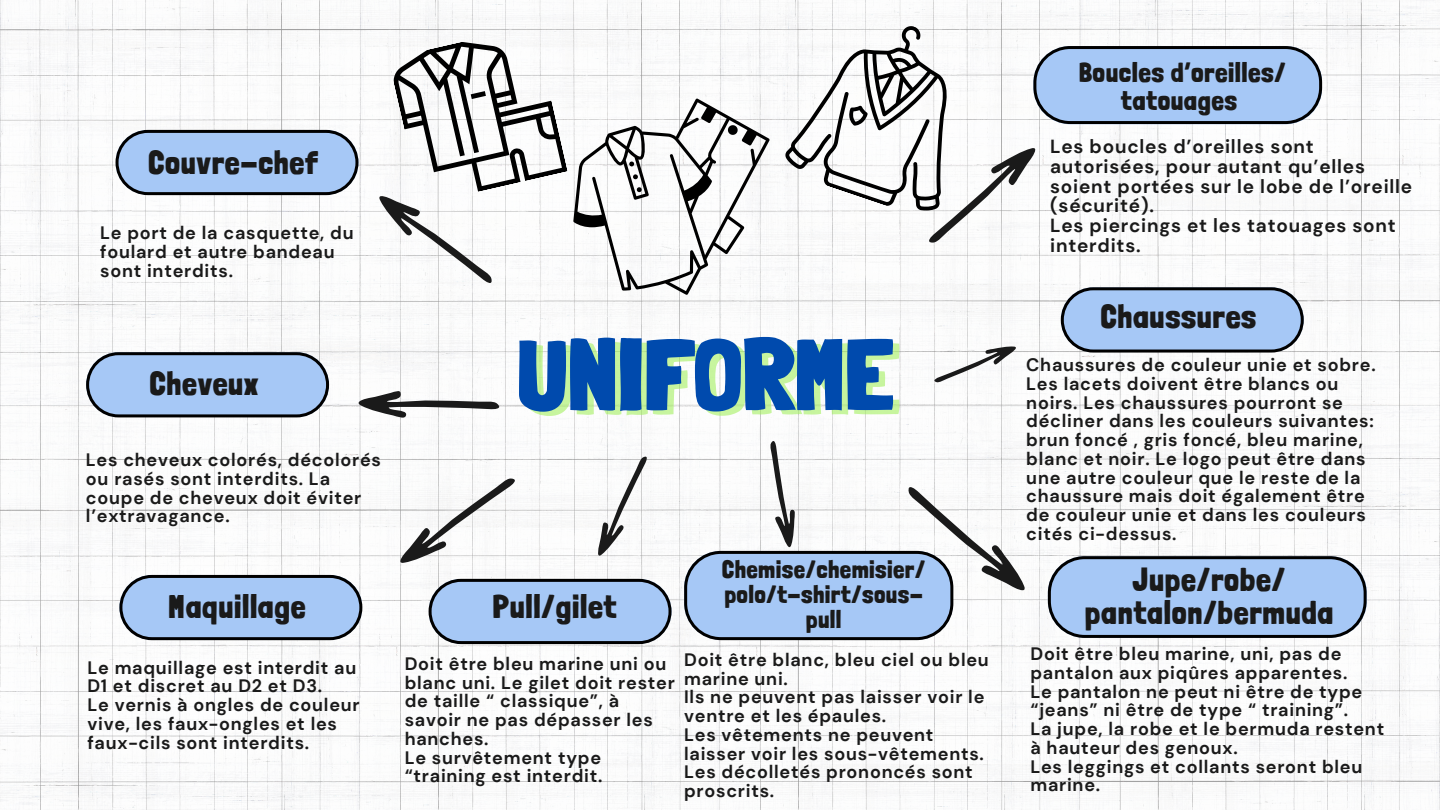
<style>
.page{position:relative;width:1440px;height:810px;background:#fff}
.page>*{position:absolute;margin:0;border:0;box-sizing:border-box;transform-origin:0 0}
.t1{font:900 100.6px "Londrina Solid";color:#004aad}
.t2{font:900 32px/33px "Londrina Solid";letter-spacing:.04em;color:#1a1a1a;text-align:center}
.t3{font:900 26.7px/27.6px "Londrina Solid";letter-spacing:.04em;color:#1a1a1a;text-align:center}
.t4{font:900 24.2px/24.9px "Londrina Solid";letter-spacing:.04em;color:#1a1a1a;text-align:center}
.t5{font:700 19px/19.7px "DM Sans";letter-spacing:.04em;color:#1a1a1a}
.t6{font:700 18px/18.8px "DM Sans";letter-spacing:.04em;color:#1a1a1a}
</style>
<div class="page">
<img style="left:0;top:0;width:1440px;height:810px">
<svg style="left:86px;top:352px;width:243px;height:65px;background:#99b6dd"></svg>
<svg style="left:1061px;top:287px;width:243px;height:66px;background:#99b6dc"></svg>
<svg style="left:116px;top:130px;width:242px;height:65px;background:#99b6dc"></svg>
<svg style="left:119px;top:575px;width:243px;height:65px;background:#99b6dd"></svg>
<svg style="left:1048px;top:556px;width:319px;height:82px;background:#9bb9e1"></svg>
<svg style="left:352px;top:387px;width:153px;height:36px"></svg>
<svg style="left:928px;top:337px;width:95px;height:54px"></svg>
<svg style="left:386px;top:448px;width:286px;height:196px"></svg>
<svg style="left:684px;top:435px;width:357px;height:205px"></svg>
<svg style="left:782px;top:1px;width:540px;height:256px"></svg>
<svg style="left:365px;top:25px;width:405px;height:274px"></svg>
<p class="t2" style="left:149px;top:147px;width:170px">Couvre-chef</p>
<p class="t6" style="left:100px;top:223px;width:255px">Le port de la casquette, du foulard et autre bandeau sont interdits.</p>
<p class="t2" style="left:150px;top:367px;width:109px">Cheveux</p>
<p class="t6" style="left:86px;top:451px;width:297px">Les cheveux colorés, décolorés ou rasés sont interdits. La coupe de cheveux doit éviter l’extravagance.</p>
<p class="t2" style="left:169px;top:590px;width:138px">Maquillage</p>
<p class="t6" style="left:87px;top:658px;width:270px">Le maquillage est interdit au<br>D1 et discret au D2 et D3.</p>
<p class="t6" style="left:87px;top:696px;width:274px">Le vernis à ongles de couleur vive, les faux-ongles et les faux-cils sont interdits.</p>
<p class="t1" style="left:517px;top:315px;width:378px">UNIFORME</p>
<p class="t2" style="left:493px;top:590px;width:125px">Pull/gilet</p>
<p class="t6" style="left:405px;top:654px;width:272px">Doit être bleu marine uni ou blanc uni. Le gilet doit rester de taille “ classique”, à savoir ne pas dépasser les hanches.</p>
<p class="t6" style="left:405px;top:748px;width:199px">Le survêtement type “training est interdit.</p>
<p class="t4" style="left:722px;top:557px;width:204px">Chemise/chemisier/ polo/t-shirt/sous&shy;pull</p>
<p class="t6" style="left:684px;top:650px;width:306px">Doit être blanc, bleu ciel ou bleu marine uni.</p>
<p class="t6" style="left:684px;top:688px;width:302px">Ils ne peuvent pas laisser voir le ventre et les épaules.</p>
<p class="t6" style="left:684px;top:725px;width:301px">Les vêtements ne peuvent laisser voir les sous-vêtements.</p>
<p class="t6" style="left:684px;top:763px;width:290px">Les décolletés prononcés sont proscrits.</p>
<p class="t3" style="left:1079px;top:59px;width:208px">Boucles d’oreilles/ tatouages</p>
<p class="t5" style="left:1050px;top:137px;width:364px">Les boucles d’oreilles sont autorisées, pour autant qu’elles soient portées sur le lobe de l’oreille (sécurité).</p>
<p class="t5" style="left:1050px;top:216px;width:347px">Les piercings et les tatouages sont interdits.</p>
<p class="t2" style="left:1101px;top:301px;width:157px">Chaussures</p>
<p class="t6" style="left:1026px;top:356px;width:351px">Chaussures de couleur unie et sobre.<br>Les lacets doivent être blancs ou noirs. Les chaussures pourront se décliner dans les couleurs suivantes: brun foncé , gris foncé, bleu marine, blanc et noir. Le logo peut être dans une autre couleur que le reste de la chaussure mais doit également être de couleur unie et dans les couleurs cités ci-dessus.</p>
<p class="t2" style="left:1085px;top:563px;width:249px">Jupe/robe/ pantalon/bermuda</p>
<p class="t6" style="left:1030px;top:645px;width:319px">Doit être bleu marine, uni, pas de pantalon aux piqûres apparentes.</p>
<p class="t6" style="left:1030px;top:682px;width:333px">Le pantalon ne peut ni être de type “jeans” ni être de type “ training”.</p>
<p class="t6" style="left:1030px;top:720px;width:355px">La jupe, la robe et le bermuda restent à hauteur des genoux.</p>
<p class="t6" style="left:1030px;top:757px;width:333px">Les leggings et collants seront bleu marine.</p>
</div>
